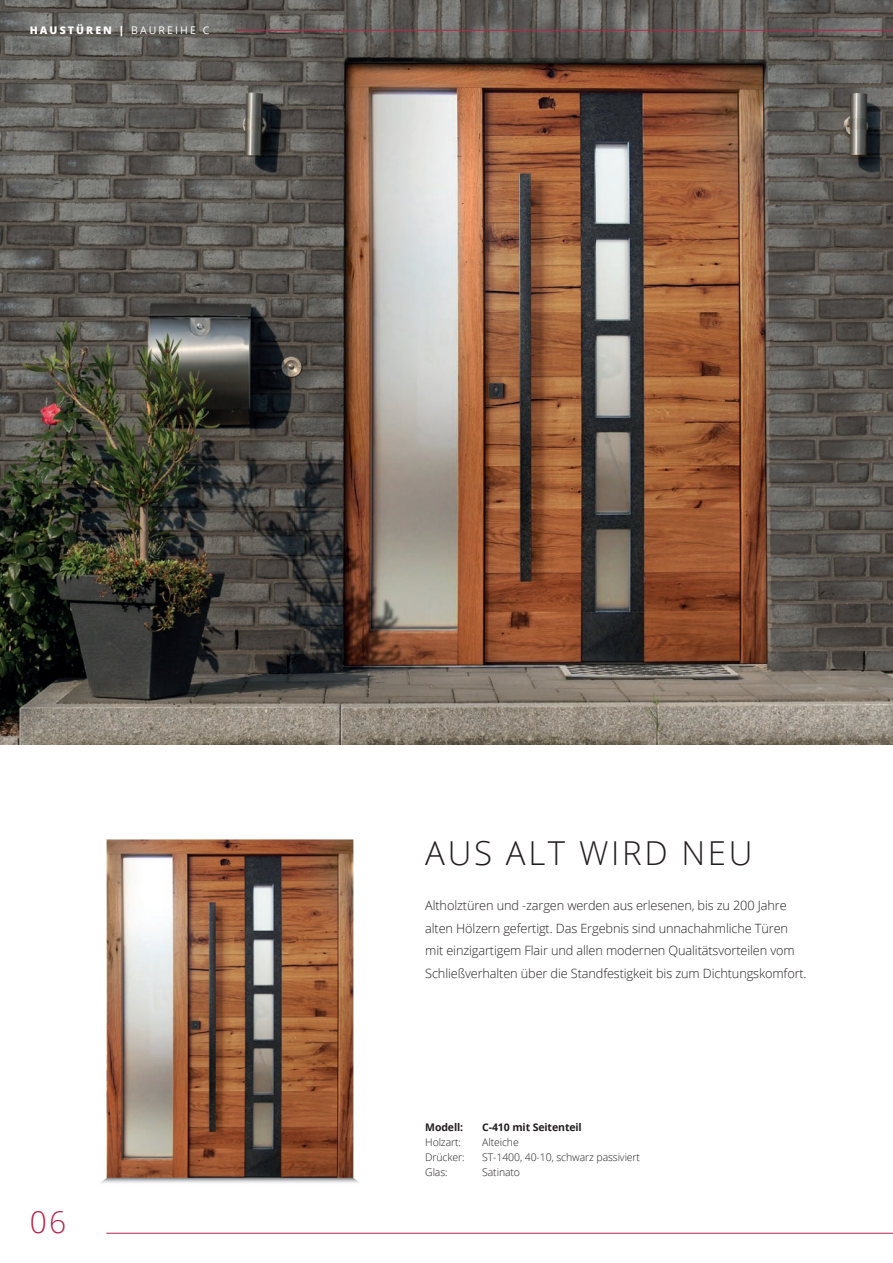
<style>
.page{position:relative;width:893px;height:1263px;background:#fff}
.page>*{position:absolute;margin:0;border:0;box-sizing:border-box;transform-origin:0 0}
.t1{font:300 33px "Open Sans";letter-spacing:.08em;color:#231f20}
.t2{font:300 30px "Open Sans";color:#b6274b}
.t3{font:300 12.75px/22.5px "Open Sans";letter-spacing:-.01em;color:#231f20}
.t4{font:300 10.5px "Open Sans";letter-spacing:-.01em;color:#231f20}
.t5{font:700 10.5px "Open Sans";letter-spacing:-.01em;color:#231f20}
.t6{font:800 10.5px "Open Sans";letter-spacing:.2em;color:#fff}
.s1{font-weight:400}
</style>
<div class="page">
<img style="left:0;top:0;width:893px;height:744px">
<hr style="left:235px;top:30px;width:658px;height:1px;background:#b6274b">
<hr style="left:106px;top:1233px;width:787px;height:1px;background:#b6274b">
<img style="left:101px;top:1177px;width:258px;height:6px">
<img style="left:107px;top:840px;width:246px;height:337px">
<p class="t6" style="left:30px;top:22px;width:181px">HAUSTÜREN | <span class="s1">BAUREIHE C</span></p>
<h2 class="t2" style="left:30px;top:1202px;width:38px">06</h2>
<h1 class="t1" style="left:425px;top:831px;width:329px">AUS ALT WIRD NEU</h1>
<p class="t3" style="left:425px;top:894px;width:383px">Altholztüren und -zargen werden aus erlesenen, bis zu 200 Jahre alten Hölzern gefertigt. Das Ergebnis sind unnachahmliche Türen mit einzigartigem Flair und allen modernen Qualitätsvorteilen vom Schließverhalten über die Standfestigkeit bis zum Dichtungskomfort.</p>
<p class="t5" style="left:425px;top:1119px;width:40px">Modell:</p>
<p class="t5" style="left:482px;top:1119px;width:101px">C-410 mit Seitenteil</p>
<p class="t4" style="left:425px;top:1135px;width:37px">Holzart:</p>
<p class="t4" style="left:482px;top:1135px;width:38px">Alteiche</p>
<p class="t4" style="left:425px;top:1150px;width:41px">Drücker:</p>
<p class="t4" style="left:482px;top:1150px;width:159px">ST-1400, 40-10, schwarz passiviert</p>
<p class="t4" style="left:425px;top:1165px;width:24px">Glas:</p>
<p class="t4" style="left:482px;top:1165px;width:39px">Satinato</p>
</div>
